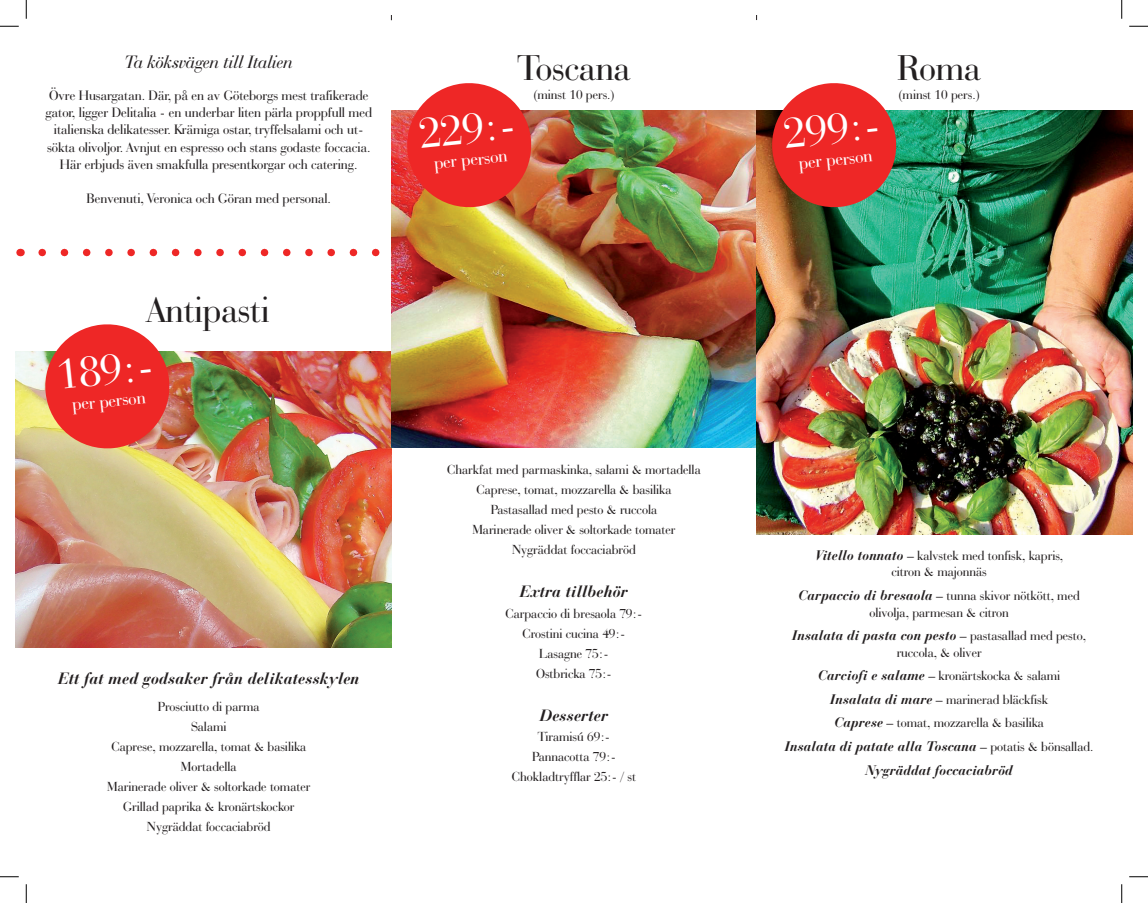
<style>
.page{position:relative;width:1148px;height:903px;background:#fff}
.page>*{position:absolute;margin:0;border:0;box-sizing:border-box;transform-origin:0 0}
.t1{font:45px "Bauer Bodoni BT";color:#fff}
.t2{font:37.5px "Bauer Bodoni BT";color:#231f20}
.t3{font:18.75px "Bauer Bodoni BT";color:#fff}
.t4{font:italic 18.75px "Bauer Bodoni BT";color:#231f20}
.t5{font:italic 700 16.25px "Bauer Bodoni";color:#231f20}
.t6{font:14.38px/17.2px "Bauer Bodoni BT";color:#231f20;text-align:center}
.t7{font:13.75px/20px "Bauer Bodoni BT";color:#231f20;text-align:center}
.t8{font:italic 700 13.75px/23.6px "Bauer Bodoni";color:#231f20;text-align:center}
.s1{font-family:"Bauer Bodoni";font-weight:700;font-style:italic}
.s2{font-family:"Bauer Bodoni BT";font-weight:400;font-style:normal}
</style>
<div class="page">
<svg style="left:42px;top:249px;width:338px;height:7px"></svg>
<img style="left:16px;top:352px;width:375px;height:296px">
<img style="left:391px;top:111px;width:365px;height:337px">
<img style="left:756px;top:111px;width:376px;height:424px">
<svg style="left:768px;top:83px;width:131px;height:127px;background:#d44a42"></svg>
<svg style="left:404px;top:83px;width:130px;height:127px;background:#ea473f"></svg>
<svg style="left:42px;top:324px;width:131px;height:128px;background:#ea554b"></svg>
<svg style="left:0;top:25px;width:19px;height:2px"></svg>
<svg style="left:1129px;top:25px;width:18px;height:2px"></svg>
<svg style="left:0;top:876px;width:19px;height:1px"></svg>
<svg style="left:1129px;top:876px;width:18px;height:1px"></svg>
<svg style="left:25px;top:0;width:2px;height:19px"></svg>
<svg style="left:25px;top:884px;width:2px;height:19px"></svg>
<svg style="left:1121px;top:0;width:1px;height:19px"></svg>
<svg style="left:1121px;top:884px;width:1px;height:19px"></svg>
<h3 class="t4" style="left:125px;top:50px;width:170px">Ta köksvägen till Italien</h3>
<p class="t6" style="left:45px;top:86px;width:328px">Övre Husargatan. Där, på en av Göteborgs mest trafikerade gator, ligger Delitalia - en underbar liten pärla proppfull med italienska delikatesser. Krämiga ostar, tryffelsalami och ut&shy;sökta olivoljor. Avnjut en espresso och stans godaste foccacia.<br>Här erbjuds även smakfulla presentkorgar och catering.</p>
<p class="t6" style="left:87px;top:190px;width:246px">Benvenuti, Veronica och Göran med personal.</p>
<h2 class="t2" style="left:148px;top:287px;width:122px">Antipasti</h2>
<h1 class="t1" style="left:54px;top:347px;width:99px;rotate:-6deg">189:-</h1>
<h3 class="t3" style="left:71px;top:393px;width:75px;rotate:-6deg">per person</h3>
<p class="t5" style="left:58px;top:668px;width:303px">Ett fat med godsaker från delikatesskylen</p>
<p class="t7" style="left:107px;top:696px;width:204px">Prosciutto di parma<br>Salami<br>Caprese, mozzarella, tomat &amp; basilika<br>Mortadella<br>Marinerade oliver &amp; soltorkade tomater<br>Grillad paprika &amp; kronärtskockor<br>Nygräddat foccaciabröd</p>
<h2 class="t2" style="left:517px;top:45px;width:114px">Toscana</h2>
<p class="t7" style="left:533px;top:84px;width:83px">(minst 10 pers.)</p>
<h1 class="t1" style="left:416px;top:106px;width:99px;rotate:-6deg">229:-</h1>
<h3 class="t3" style="left:433px;top:152px;width:75px;rotate:-6deg">per person</h3>
<p class="t7" style="left:447px;top:459px;width:255px">Charkfat med parmaskinka, salami &amp; mortadella Caprese, tomat, mozzarella &amp; basilika Pastasallad med pesto &amp; ruccola<br>Marinerade oliver &amp; soltorkade tomater Nygräddat foccaciabröd</p>
<p class="t5" style="left:520px;top:582px;width:110px">Extra tillbehör</p>
<p class="t7" style="left:505px;top:603px;width:138px">Carpaccio di bresaola 79:-<br>Crostini cucina 49:-<br>Lasagne 75:-<br>Ostbricka 75:-</p>
<p class="t5" style="left:539px;top:705px;width:70px">Desserter</p>
<p class="t7" style="left:512px;top:726px;width:126px">Tiramisú 69:-<br>Pannacotta 79:-<br>Chokladtryfflar 25:- / st</p>
<h1 class="t1" style="left:781px;top:106px;width:99px;rotate:-6deg">299:-</h1>
<h3 class="t3" style="left:797px;top:152px;width:75px;rotate:-6deg">per person</h3>
<h2 class="t2" style="left:897px;top:45px;width:85px">Roma</h2>
<p class="t7" style="left:898px;top:84px;width:83px">(minst 10 pers.)</p>
<p class="t7" style="left:815px;top:547px;width:250px;line-height:16.5px"><span class="s1">Vitello tonnato</span> – kalvstek med tonfisk, kapris, citron &amp; majonnäs</p>
<p class="t7" style="left:798px;top:587px;width:283px;line-height:16.5px"><span class="s1">Carpaccio di bresaola</span> – tunna skivor nötkött, med olivolja, parmesan &amp; citron</p>
<p class="t8" style="left:792px;top:624px;width:295px">Insalata di pasta con pesto <span class="s2">– pastasallad med pesto,</span></p>
<p class="t7" style="left:818px;top:640px;width:244px;line-height:23.6px">ruccola, &amp; oliver<br><span class="s1">Carciofi e salame</span> – kronärtskocka &amp; salami <span class="s1">Insalata di mare</span> – marinerad bläckfisk <span class="s1">Caprese</span> – tomat, mozzarella &amp; basilika</p>
<p class="t8" style="left:784px;top:734px;width:310px">Insalata di patate alla Toscana <span class="s2">– potatis &amp; bönsallad.<br></span>Nygräddat foccaciabröd</p>
</div>
